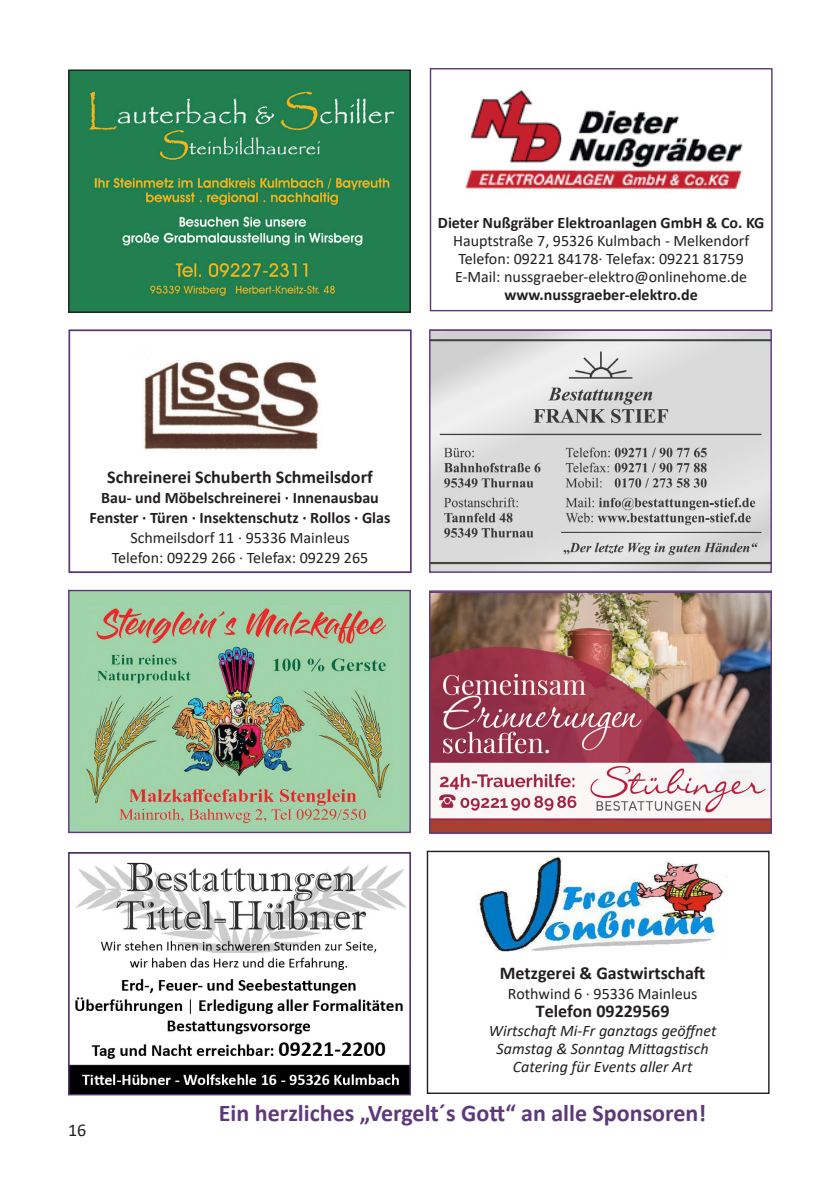
<style>
.page{position:relative;width:840px;height:1191px;background:#fff}
.page>*{position:absolute;margin:0;border:0;box-sizing:border-box;transform-origin:0 0}
.t1{font:700 24px "Calibri";color:#5e397a}
.t2{font:700 18px "Calibri";color:#231f20}
.t3{font:18px "Calibri";color:#231f20}
.t4{font:16px "Calibri";color:#231f20}
.t5{font:700 16px "Calibri";color:#231f20}
.t6{font:italic 16px "Calibri";color:#231f20}
</style>
<div class="page">
<img style="left:70px;top:71px;width:338px;height:240px">
<div style="left:68px;top:69px;width:342px;height:244px;border:1px solid #231f20"></div>
<img style="left:465px;top:89px;width:278px;height:101px">
<div style="left:429px;top:68px;width:343px;height:243px;border:1px solid #5e397a"></div>
<img style="left:144px;top:361px;width:177px;height:89px">
<img style="left:70px;top:592px;width:338px;height:239px">
<div style="left:68px;top:590px;width:342px;height:243px;border:1px solid #5e397a"></div>
<img style="left:476px;top:856px;width:249px;height:96px">
<div style="left:426px;top:850px;width:343px;height:244px;border:1px solid #231f20"></div>
<img style="left:70px;top:862px;width:338px;height:231px">
<div style="left:68px;top:852px;width:342px;height:243px;border:1px solid #5e397a"></div>
<img style="left:431px;top:331px;width:338px;height:240px">
<div style="left:429px;top:329px;width:342px;height:244px;border:1px solid #5e397a"></div>
<div style="left:429px;top:592px;width:341px;height:241px;background:#a74131"></div>
<img style="left:431px;top:593px;width:338px;height:227px">
<div style="left:429px;top:591px;width:342px;height:242px;border:1px solid #5e397a"></div>
<div style="left:69px;top:329px;width:342px;height:244px;border:1px solid #5e397a"></div>
<p class="t5" style="left:437px;top:211px;width:328px">Dieter Nußgräber Elektroanlagen GmbH &amp; Co. KG</p>
<p class="t4" style="left:453px;top:230px;width:298px">Hauptstraße 7, 95326 Kulmbach - Melkendorf</p>
<p class="t4" style="left:458px;top:248px;width:286px">Telefon: 09221 84178· Telefax: 09221 81759</p>
<p class="t4" style="left:455px;top:266px;width:293px">E-Mail: nussgraeber-elektro@onlinehome.de</p>
<p class="t5" style="left:504px;top:283px;width:195px">www.nussgraeber-elektro.de</p>
<p class="t2" style="left:107px;top:464px;width:267px">Schreinerei Schuberth Schmeilsdorf</p>
<p class="t5" style="left:101px;top:486px;width:279px">Bau- und Möbelschreinerei · Innenausbau</p>
<p class="t5" style="left:89px;top:506px;width:302px">Fenster · Türen · Insektenschutz · Rollos · Glas</p>
<p class="t4" style="left:130px;top:526px;width:221px">Schmeilsdorf 11 · 95336 Mainleus</p>
<p class="t4" style="left:112px;top:546px;width:258px">Telefon: 09229 266 · Telefax: 09229 265</p>
<p class="t3" style="left:68px;top:1118px;width:20px">16</p>
<p class="t2" style="left:499px;top:960px;width:207px">Metzgerei &amp; Gastwirtschaft</p>
<p class="t4" style="left:507px;top:983px;width:191px">Rothwind 6 · 95336 Mainleus</p>
<p class="t2" style="left:535px;top:998px;width:135px">Telefon 09229569</p>
<p class="t6" style="left:488px;top:1019px;width:229px">Wirtschaft Mi-Fr ganztags geöffnet</p>
<p class="t6" style="left:496px;top:1037px;width:213px">Samstag &amp; Sonntag Mittagstisch</p>
<p class="t6" style="left:512px;top:1055px;width:181px">Catering für Events aller Art</p>
<p class="t1" style="left:219px;top:1096px;width:488px">Ein herzliches „Vergelt´s Gott“ an alle Sponsoren!</p>
</div>
